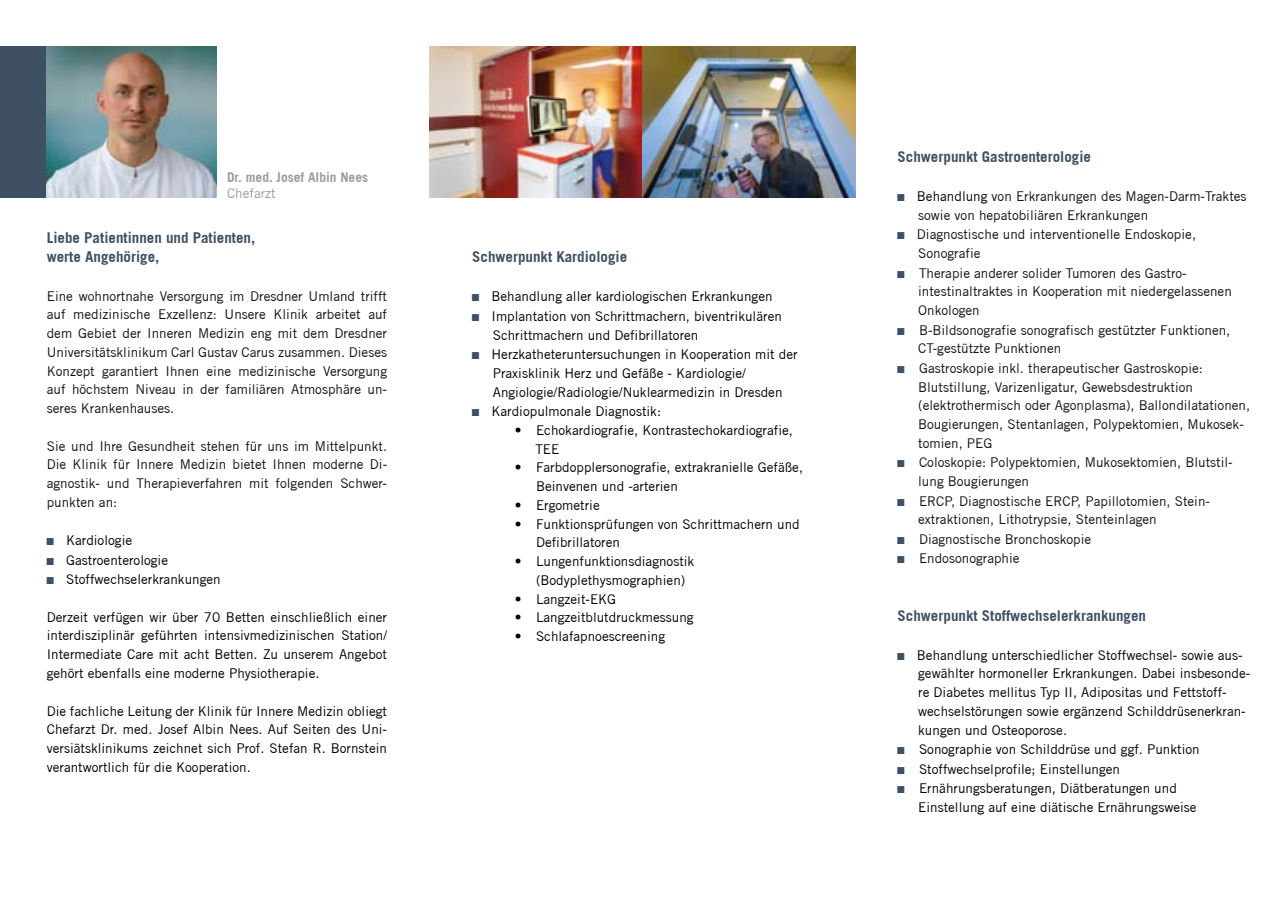
<style>
.page{position:relative;width:1272px;height:902px;background:#fff}
.page>*{position:absolute;margin:0;border:0;box-sizing:border-box;transform-origin:0 0}
.t1{font:700 15px/19.5px "Trade Gothic";color:#405063}
.t2{font:13.5px/18.8px "Trade Gothic";color:#000}
.t3{font:13.5px/18.8px "Trade Gothic";color:#121211}
.t4{font:700 13.5px "Trade Gothic";color:#9d9d9c}
.t5{font:13.5px "Trade Gothic";color:#9d9d9c}
.s1{font-family:"Arial Narrow";font-size:15px;color:#405063}
.s2{color:#000}
</style>
<div class="page">
<div style="left:0;top:47px;width:47px;height:151px;background:#405063"></div>
<img style="left:47px;top:47px;width:170px;height:151px">
<img style="left:429px;top:47px;width:426px;height:151px">
<p class="t4" style="left:227px;top:168px;width:143px">Dr. med. Josef Albin Nees</p>
<p class="t5" style="left:227px;top:185px;width:50px">Chefarzt</p>
<p class="t1" style="left:47px;top:227px;width:210px">Liebe Patientinnen und Patienten, werte Angehörige,</p>
<p class="t3" style="left:47px;top:286px;width:342px;text-align:justify">Eine wohnortnahe Versorgung im Dresdner Umland trifft auf medizinische Exzellenz: Unsere Klinik arbeitet auf dem Gebiet der Inneren Medizin eng mit dem Dresdner Universitätsklinikum Carl Gustav Carus zusammen. Dieses Konzept garantiert Ihnen eine medizinische Versorgung auf höchstem Niveau in der familiären Atmosphäre un&shy;seres Krankenhauses.</p>
<p class="t3" style="left:47px;top:436px;width:342px;text-align:justify">Sie und Ihre Gesundheit stehen für uns im Mittelpunkt.<br>Die Klinik für Innere Medizin bietet Ihnen moderne Di&shy;agnostik- und Therapieverfahren mit folgenden Schwer&shy;punkten an:</p>
<p class="t2" style="left:47px;top:530px;width:87px"><span class="s1">■</span> Kardiologie</p>
<p class="t2" style="left:47px;top:550px;width:123px"><span class="s1">■</span> Gastroenterologie</p>
<p class="t2" style="left:47px;top:569px;width:175px"><span class="s1">■</span> Stoffwechselerkrankungen</p>
<p class="t2" style="left:47px;top:607px;width:342px;text-align:justify">Derzeit verfügen wir über 70 Betten einschließlich einer interdisziplinär geführten intensivmedizinischen Station/ Intermediate Care mit acht Betten. Zu unserem Angebot gehört ebenfalls eine moderne Physiotherapie.</p>
<p class="t2" style="left:47px;top:701px;width:342px;text-align:justify">Die fachliche Leitung der Klinik für Innere Medizin obliegt Chefarzt Dr. med. Josef Albin Nees. Auf Seiten des Uni&shy;versiätsklinikums zeichnet sich Prof. Stefan R. Bornstein verantwortlich für die Kooperation.</p>
<p class="t1" style="left:472px;top:247px;width:157px">Schwerpunkt Kardiologie</p>
<p class="t2" style="left:472px;top:287px;width:302px"><span class="s1">■</span> Behandlung aller kardiologischen Erkrankungen</p>
<p class="t2" style="left:493px;top:306px;width:290px;text-indent:-21px"><span class="s1">■</span> Implantation von Schrittmachern, biventrikulären<br>Schrittmachern und Defibrillatoren</p>
<p class="t2" style="left:493px;top:344px;width:306px;text-indent:-21px"><span class="s1">■</span> Herzkatheteruntersuchungen in Kooperation mit der<br>Praxisklinik Herz und Gefäße ‑ Kardiologie/<br>Angiologie/Radiologie/Nuklearmedizin in Dresden</p>
<p class="t2" style="left:472px;top:401px;width:190px"><span class="s1">■</span> Kardiopulmonale Diagnostik:</p>
<p class="t2" style="left:535px;top:420px;width:259px;text-indent:-21px">• Echokardiografie, Kontrastechokardiografie,<br>TEE</p>
<p class="t2" style="left:536px;top:458px;width:268px;text-indent:-21px">• Farbdopplersonografie, extrakranielle Gefäße,<br>Beinvenen und -arterien</p>
<p class="t2" style="left:514px;top:495px;width:86px">• Ergometrie</p>
<p class="t2" style="left:536px;top:514px;width:265px;text-indent:-21px">• Funktionsprüfungen von Schrittmachern und<br>Defibrillatoren</p>
<p class="t2" style="left:536px;top:551px;width:160px;text-indent:-21px">• Lungenfunktionsdiagnostik (Bodyplethysmographien)</p>
<p class="t2" style="left:514px;top:589px;width:103px">• Langzeit-EKG</p>
<p class="t2" style="left:514px;top:608px;width:180px">• Langzeitblutdruckmessung</p>
<p class="t2" style="left:514px;top:626px;width:152px">• Schlafapnoescreening</p>
<p class="t1" style="left:897px;top:147px;width:195px">Schwerpunkt Gastroenterologie</p>
<p class="t3" style="left:918px;top:187px;width:330px;text-indent:-21px"><span class="s1">■</span> <span class="s2">Behandlung</span> von Erkrankungen des Magen-Darm-Traktes sowie von hepatobiliären Erkrankungen</p>
<p class="t3" style="left:918px;top:225px;width:279px;text-indent:-21px"><span class="s1">■</span> Diagnostische und interventionelle Endoskopie,<br>Sonografie</p>
<p class="t3" style="left:918px;top:263px;width:315px;text-indent:-21px"><span class="s1">■</span> Therapie anderer solider Tumoren des Gastro-- intestinaltraktes in Kooperation mit niedergelassenen<br>Onkologen</p>
<p class="t3" style="left:918px;top:320px;width:314px;text-indent:-21px"><span class="s1">■</span> B-Bildsonografie sonografisch gestützter Funktionen,<br>CT-gestützte Punktionen</p>
<p class="t3" style="left:918px;top:358px;width:333px;text-indent:-21px"><span class="s1">■</span> Gastroskopie inkl. therapeutischer Gastroskopie:<br>Blutstillung, Varizenligatur, Gewebsdestruktion (elektrothermisch oder Agonplasma), Ballondilatationen, Bougierungen, Stentanlagen, Polypektomien, Mukosek&shy;tomien, PEG</p>
<p class="t3" style="left:918px;top:453px;width:316px;text-indent:-21px"><span class="s1">■</span> Coloskopie: Polypektomien, Mukosektomien, Blutstil&shy;lung Bougierungen</p>
<p class="t3" style="left:918px;top:491px;width:293px;text-indent:-21px"><span class="s1">■</span> ERCP, Diagnostische ERCP, Papillotomien, Stein&shy;extraktionen, Lithotrypsie, Stenteinlagen</p>
<p class="t3" style="left:897px;top:529px;width:195px"><span class="s1">■</span> Diagnostische Bronchoskopie</p>
<p class="t3" style="left:897px;top:549px;width:123px"><span class="s1">■</span> Endosonographie</p>
<p class="t1" style="left:897px;top:605px;width:250px">Schwerpunkt Stoffwechselerkrankungen</p>
<p class="t2" style="left:918px;top:645px;width:333px;text-indent:-21px"><span class="s1">■</span> Behandlung unterschiedlicher Stoffwechsel- sowie aus&shy;gewählter hormoneller Erkrankungen. Dabei insbesonde&shy;re Diabetes mellitus Typ II, Adipositas und Fettstoff&shy;wechselstörungen sowie ergänzend Schilddrüsenerkran&shy;kungen und Osteoporose.</p>
<p class="t2" style="left:897px;top:739px;width:303px"><span class="s1">■</span> Sonographie von Schilddrüse und ggf. Punktion</p>
<p class="t2" style="left:897px;top:759px;width:224px"><span class="s1">■</span> Stoffwechselprofile; Einstellungen</p>
<p class="t2" style="left:918px;top:778px;width:280px;text-indent:-21px"><span class="s1">■</span> Ernährungsberatungen, Diätberatungen und<br>Einstellung auf eine diätische Ernährungsweise</p>
</div>
